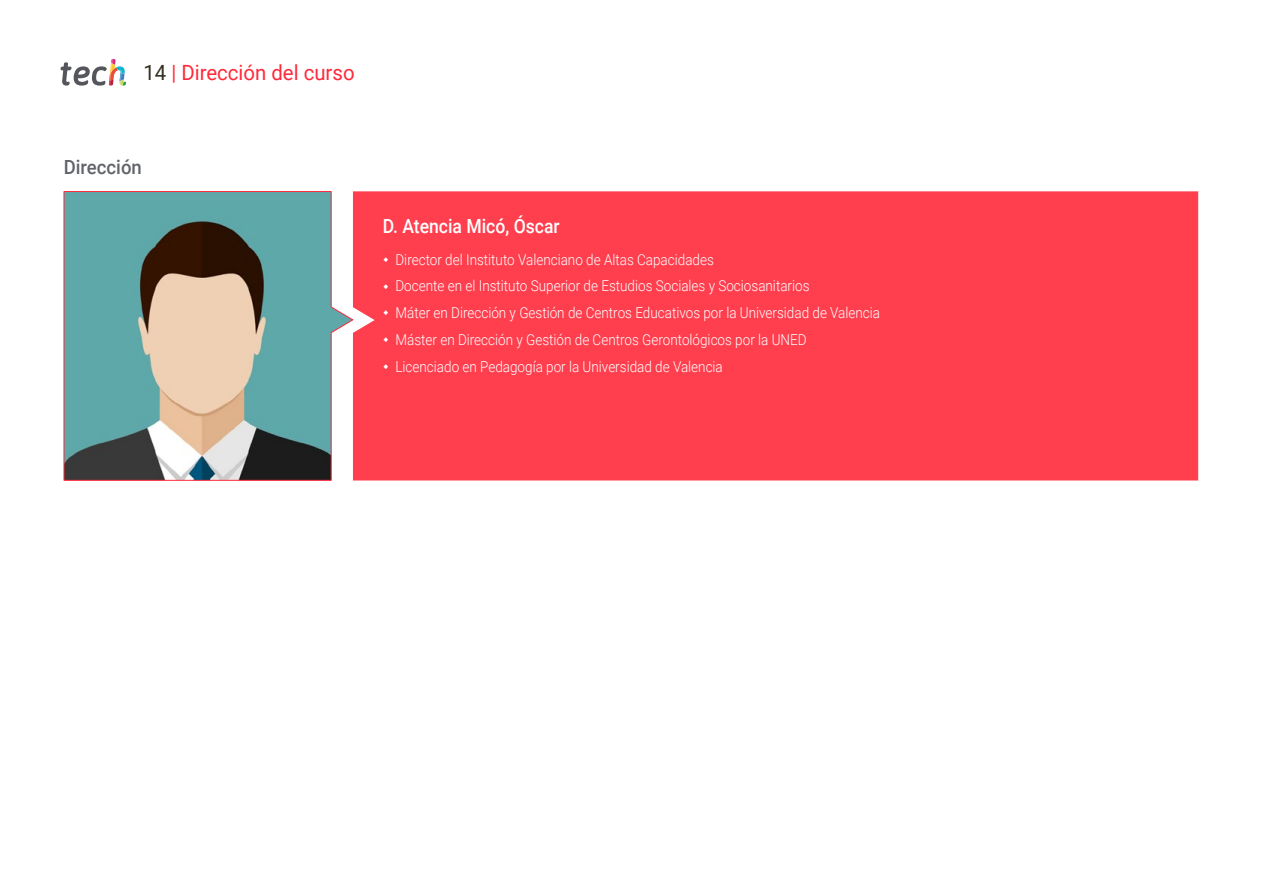
<style>
.page{position:relative;width:1263px;height:893px;background:#fff}
.page>*{position:absolute;margin:0;border:0;box-sizing:border-box;transform-origin:0 0}
.t1{font:21px "Roboto";color:#ff293a}
.t2{font:500 19.5px "Roboto";color:#fff;scale:.9 1}
.t3{font:500 19.5px "Roboto";color:#61646a;scale:.95 1}
.t4{font:300 15px/26.7px "Roboto";color:#fff;scale:.9 1}
.s1{color:#312e20}
</style>
<div class="page">
<svg style="left:61px;top:59px;width:65px;height:27px"></svg>
<div style="left:353px;top:191px;width:845px;height:289px;background:#ff3e4e"></div>
<svg style="left:64px;top:191px;width:289px;height:290px;background:#84a09a"></svg>
<svg style="left:384px;top:257px;width:4px;height:5px"></svg>
<svg style="left:384px;top:284px;width:4px;height:5px"></svg>
<svg style="left:384px;top:310px;width:4px;height:5px"></svg>
<svg style="left:384px;top:337px;width:4px;height:5px"></svg>
<svg style="left:384px;top:364px;width:4px;height:5px"></svg>
<h1 class="t1" style="left:144px;top:57px;width:213px"><span class="s1">14</span> | Dirección del curso</h1>
<h2 class="t3" style="left:64px;top:154px;width:84px">Dirección</h2>
<h2 class="t2" style="left:383px;top:212px;width:198px">D. Atencia Micó, Óscar</h2>
<p class="t4" style="left:395px;top:245px;width:540px">Director del Instituto Valenciano de Altas Capacidades<br>Docente en el Instituto Superior de Estudios Sociales y Sociosanitarios<br>Máter en Dirección y Gestión de Centros Educativos por la Universidad de Valencia Máster en Dirección y Gestión de Centros Gerontológicos por la UNED<br>Licenciado en Pedagogía por la Universidad de Valencia</p>
</div>
